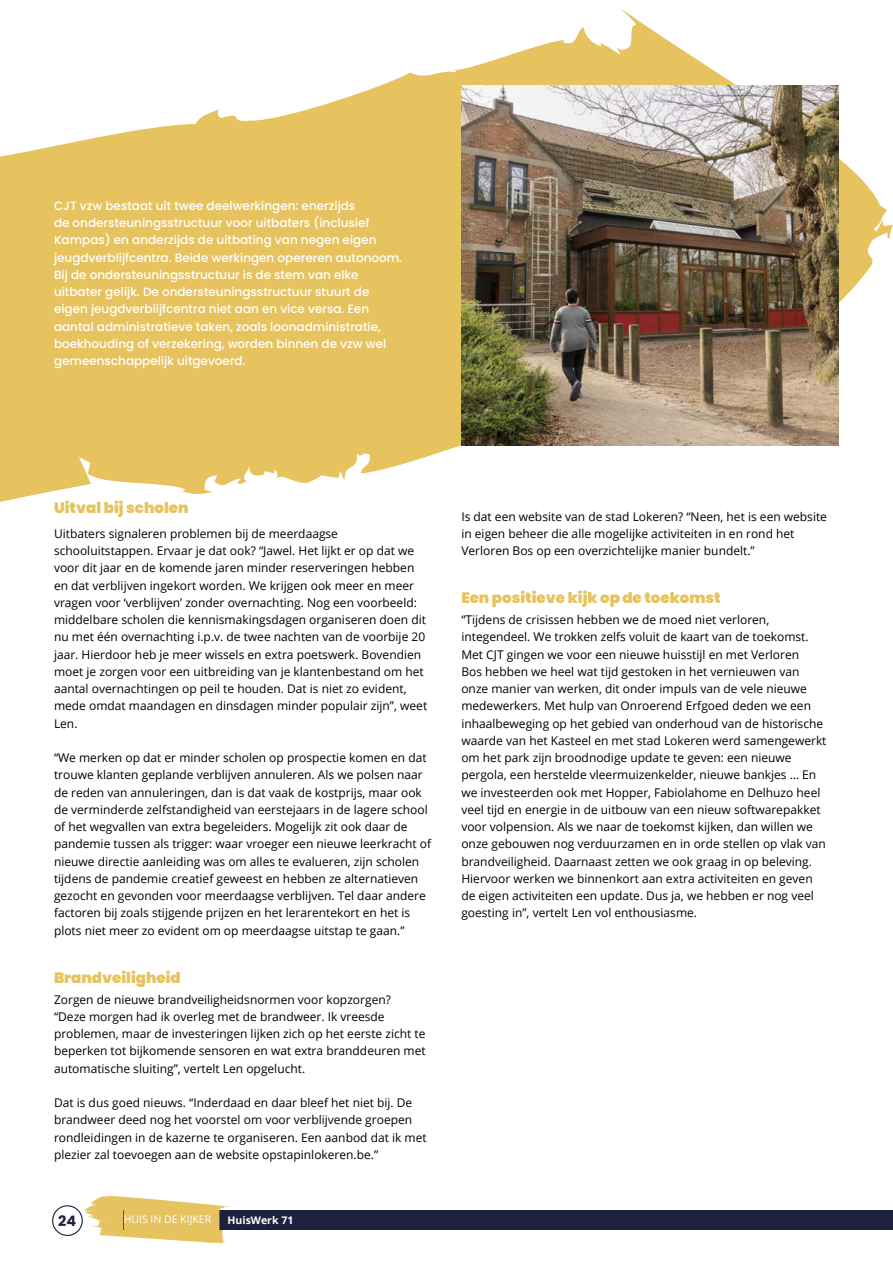
<style>
.page{position:relative;width:893px;height:1263px;background:#fff}
.page>*{position:absolute;margin:0;border:0;box-sizing:border-box;transform-origin:0 0}
.t1{font:900 15px "Poppins";color:#e6c35f}
.t2{font:700 14.4px "Poppins";color:#1d203f}
.t3{font:12px/17.2px "Open Sans";color:#000}
.t4{font:500 12px/17.2px "Poppins";color:#fff}
.t5{font:10.5px "Open Sans";color:#fff}
.t6{font:700 10.5px "Open Sans";color:#fff}
</style>
<div class="page">
<svg style="left:85px;top:1195px;width:146px;height:48px"></svg>
<svg style="left:0;top:9px;width:893px;height:493px;fill:#e6c35f"></svg>
<img style="left:461px;top:85px;width:378px;height:361px">
<div style="left:52px;top:1205px;width:31px;height:31px;border:1px solid #1d203f;border-radius:50%"></div>
<div style="left:124px;top:1210px;width:769px;height:20px;background:#1d203f"></div>
<div style="left:124px;top:1208px;width:95px;height:24px;background:#e6c35f"></div>
<p class="t4" style="left:54px;top:197px;width:350px">CJT vzw bestaat uit twee deelwerkingen: enerzijds<br>de ondersteuningsstructuur voor uitbaters (inclusief Kampas) en anderzijds de uitbating van negen eigen jeugdverblijfcentra. Beide werkingen opereren autonoom.<br>Bij de ondersteuningsstructuur is de stem van elke uitbater gelijk. De ondersteuningsstructuur stuurt de eigen jeugdverblijfcentra niet aan en vice versa. Een aantal administratieve taken, zoals loonadministratie, boekhouding of verzekering, worden binnen de vzw wel gemeenschappelijk uitgevoerd.</p>
<p class="t1" style="left:54px;top:499px;width:136px">Uitval bij scholen</p>
<p class="t3" style="left:54px;top:525px;width:375px">Uitbaters signaleren problemen bij de meerdaagse schooluitstappen. Ervaar je dat ook? “Jawel. Het lijkt er op dat we voor dit jaar en de komende jaren minder reserveringen hebben en dat verblijven ingekort worden. We krijgen ook meer en meer vragen voor ‘verblijven’ zonder overnachting. Nog een voorbeeld: middelbare scholen die kennismakingsdagen organiseren doen dit nu met één overnachting i.p.v. de twee nachten van de voorbije 20 jaar. Hierdoor heb je meer wissels en extra poetswerk. Bovendien moet je zorgen voor een uitbreiding van je klantenbestand om het aantal overnachtingen op peil te houden. Dat is niet zo evident, mede omdat maandagen en dinsdagen minder populair zijn”, weet Len.</p>
<p class="t3" style="left:54px;top:749px;width:379px">“We merken op dat er minder scholen op prospectie komen en dat trouwe klanten geplande verblijven annuleren. Als we polsen naar de reden van annuleringen, dan is dat vaak de kostprijs, maar ook de verminderde zelfstandigheid van eerstejaars in de lagere school of het wegvallen van extra begeleiders. Mogelijk zit ook daar de pandemie tussen als trigger: waar vroeger een nieuwe leerkracht of nieuwe directie aanleiding was om alles te evalueren, zijn scholen tijdens de pandemie creatief geweest en hebben ze alternatieven gezocht en gevonden voor meerdaagse verblijven. Tel daar andere factoren bij zoals stijgende prijzen en het lerarentekort en het is plots niet meer zo evident om op meerdaagse uitstap te gaan.”</p>
<p class="t1" style="left:54px;top:969px;width:128px">Brandveiligheid</p>
<p class="t3" style="left:54px;top:990px;width:373px">Zorgen de nieuwe brandveiligheidsnormen voor kopzorgen? “Deze morgen had ik overleg met de brandweer. Ik vreesde problemen, maar de investeringen lijken zich op het eerste zicht te beperken tot bijkomende sensoren en wat extra branddeuren met automatische sluiting”, vertelt Len opgelucht.</p>
<p class="t3" style="left:54px;top:1094px;width:374px">Dat is dus goed nieuws. “Inderdaad en daar bleef het niet bij. De brandweer deed nog het voorstel om voor verblijvende groepen rondleidingen in de kazerne te organiseren. Een aanbod dat ik met plezier zal toevoegen aan de website opstapinlokeren.be.”</p>
<p class="t2" style="left:58px;top:1213px;width:19px">24</p>
<p class="t5" style="left:124px;top:1212px;width:89px">HUIS IN DE KIJKER</p>
<p class="t6" style="left:228px;top:1213px;width:67px">HuisWerk 71</p>
<p class="t3" style="left:461px;top:507px;width:367px">Is dat een website van de stad Lokeren? “Neen, het is een website in eigen beheer die alle mogelijke activiteiten in en rond het<br>Verloren Bos op een overzichtelijke manier bundelt.”</p>
<p class="t1" style="left:461px;top:589px;width:261px">Een positieve kijk op de toekomst</p>
<p class="t3" style="left:461px;top:611px;width:367px">“Tijdens de crisissen hebben we de moed niet verloren, integendeel. We trokken zelfs voluit de kaart van de toekomst.<br>Met CJT gingen we voor een nieuwe huisstijl en met Verloren<br>Bos hebben we heel wat tijd gestoken in het vernieuwen van onze manier van werken, dit onder impuls van de vele nieuwe medewerkers. Met hulp van Onroerend Erfgoed deden we een inhaalbeweging op het gebied van onderhoud van de historische waarde van het Kasteel en met stad Lokeren werd samengewerkt om het park zijn broodnodige update te geven: een nieuwe pergola, een herstelde vleermuizenkelder, nieuwe bankjes … En we investeerden ook met Hopper, Fabiolahome en Delhuzo heel veel tijd en energie in de uitbouw van een nieuw softwarepakket voor volpension. Als we naar de toekomst kijken, dan willen we onze gebouwen nog verduurzamen en in orde stellen op vlak van brandveiligheid. Daarnaast zetten we ook graag in op beleving.<br>Hiervoor werken we binnenkort aan extra activiteiten en geven de eigen activiteiten een update. Dus ja, we hebben er nog veel goesting in”, vertelt Len vol enthousiasme.</p>
</div>
